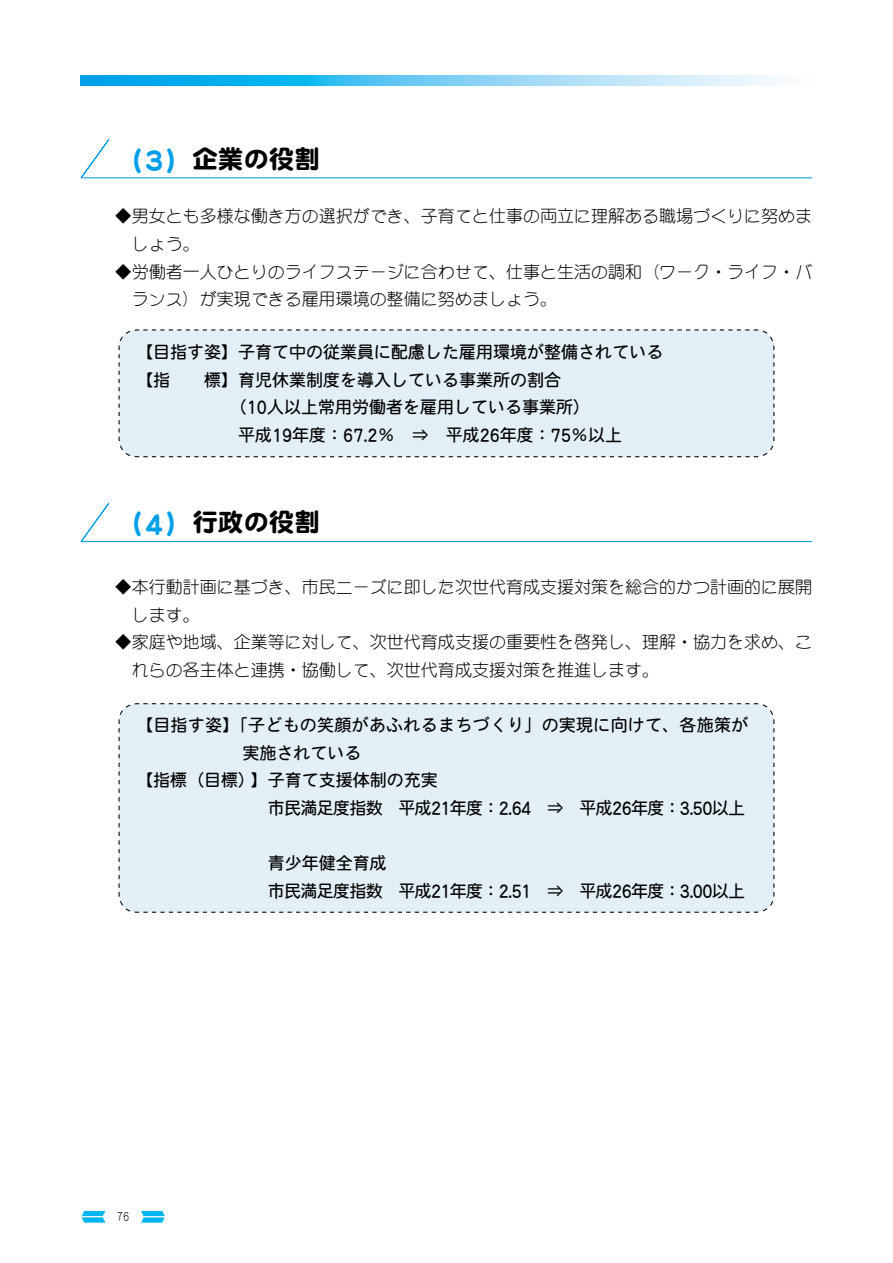
<style>
.page{position:relative;width:893px;height:1263px;background:#fff}
.page>*{position:absolute;margin:0;border:0;box-sizing:border-box;transform-origin:0 0}
.t1{font:25.5px "DF Maru Gothic Std W9";color:#000}
.t2{font:16.95px/27.6px "DF Maru Gothic Std W3";color:#000}
.t3{font:16.95px/27.6px "DFHS Maru Gothic Pro 5 W4";color:#000}
.t4{font:16.95px/27.6px "DFHS Maru Gothic Pro 5 W4";letter-spacing:-.04em;color:#000}
.t5{font:13.8px "DF Maru Gothic Std W3";color:#000;scale:.83 1}
.s1{color:#00a0e9}
.s2{font-size:29.85px;color:#00a0e9}
.s3{font-size:20.1px}
.s4{font-size:19.8px}
</style>
<div class="page">
<svg style="left:140px;top:1210px;width:26px;height:14px"></svg>
<svg style="left:81px;top:1210px;width:25px;height:14px"></svg>
<svg style="left:81px;top:76px;width:697px;height:9px;background:#6cccf3"></svg>
<hr style="left:81px;top:177px;width:731px;height:1px;background:#00a0e9">
<hr style="left:81px;top:541px;width:731px;height:1px;background:#00a0e9">
<svg style="left:80px;top:83px;width:71px;height:96px"></svg>
<div style="left:118px;top:329px;width:657px;height:129px;background:#e3eff6"></div>
<svg style="left:80px;top:444px;width:672px;height:99px"></svg>
<div style="left:118px;top:703px;width:657px;height:210px;background:#e3eff6"></div>
<h1 class="t1" style="left:116px;top:145px;width:206px"><span class="s1">（</span><span class="s2">３</span><span class="s1">）</span>企業の役割</h1>
<p class="t2" style="left:132px;top:202px;width:682px;text-indent:-17px">◆男女とも多様な働き方の選択ができ、子育てと仕事の両立に理解ある職場づくりに努めましょう。</p>
<p class="t2" style="left:132px;top:258px;width:682px;text-indent:-17px">◆労働者一人ひとりのライフステージに合わせて、仕事と生活の調和（ワーク・ライフ・バランス）が実現できる雇用環境の整備に努めましょう。</p>
<p class="t3" style="left:136px;top:338px;width:529px">【目指す姿】子育て中の従業員に配慮した雇用環境が整備されている【指</p>
<p class="t3" style="left:204px;top:365px;width:359px">標】育児休業制度を導入している事業所の割合</p>
<p class="t3" style="left:230px;top:393px;width:362px">（<span class="s3">10</span>人以上常用労働者を雇用している事業所）</p>
<p class="t3" style="left:238px;top:421px;width:385px">平成<span class="s3">19</span>年度：<span class="s3">67</span><span class="s4">.</span><span class="s3">2</span>％ ⇒ 平成<span class="s3">26</span>年度：<span class="s3">75</span>％以上</p>
<h1 class="t1" style="left:116px;top:508px;width:206px"><span class="s1">（</span><span class="s2">４</span><span class="s1">）</span>行政の役割</h1>
<p class="t2" style="left:132px;top:573px;width:682px;text-indent:-17px">◆本行動計画に基づき、市民ニーズに即した次世代育成支援対策を総合的かつ計画的に展開します。</p>
<p class="t2" style="left:132px;top:628px;width:682px;text-indent:-17px">◆家庭や地域、企業等に対して、次世代育成支援の重要性を啓発し、理解・協力を求め、これらの各主体と連携・協働して、次世代育成支援対策を推進します。</p>
<p class="t3" style="left:136px;top:711px;width:614px">【目指す姿】「子どもの笑顔があふれるまちづくり」の実現に向けて、各施策が</p>
<p class="t3" style="left:242px;top:739px;width:121px">実施されている</p>
<p class="t3" style="left:136px;top:766px;width:303px">【指標（目標）】子育て支援体制の充実</p>
<p class="t4" style="left:268px;top:794px;width:479px">市民満足度指数 平成<span class="s3">21</span>年度：<span class="s3">2</span><span class="s4">.</span><span class="s3">64</span> ⇒ 平成<span class="s3">26</span>年度：<span class="s3">3</span><span class="s4">.</span><span class="s3">50</span>以上</p>
<p class="t4" style="left:268px;top:849px;width:479px">青少年健全育成<br>市民満足度指数 平成<span class="s3">21</span>年度：<span class="s3">2</span><span class="s4">.</span><span class="s3">51</span> ⇒ 平成<span class="s3">26</span>年度：<span class="s3">3</span><span class="s4">.</span><span class="s3">00</span>以上</p>
<p class="t5" style="left:117px;top:1209px;width:17px">76</p>
</div>
